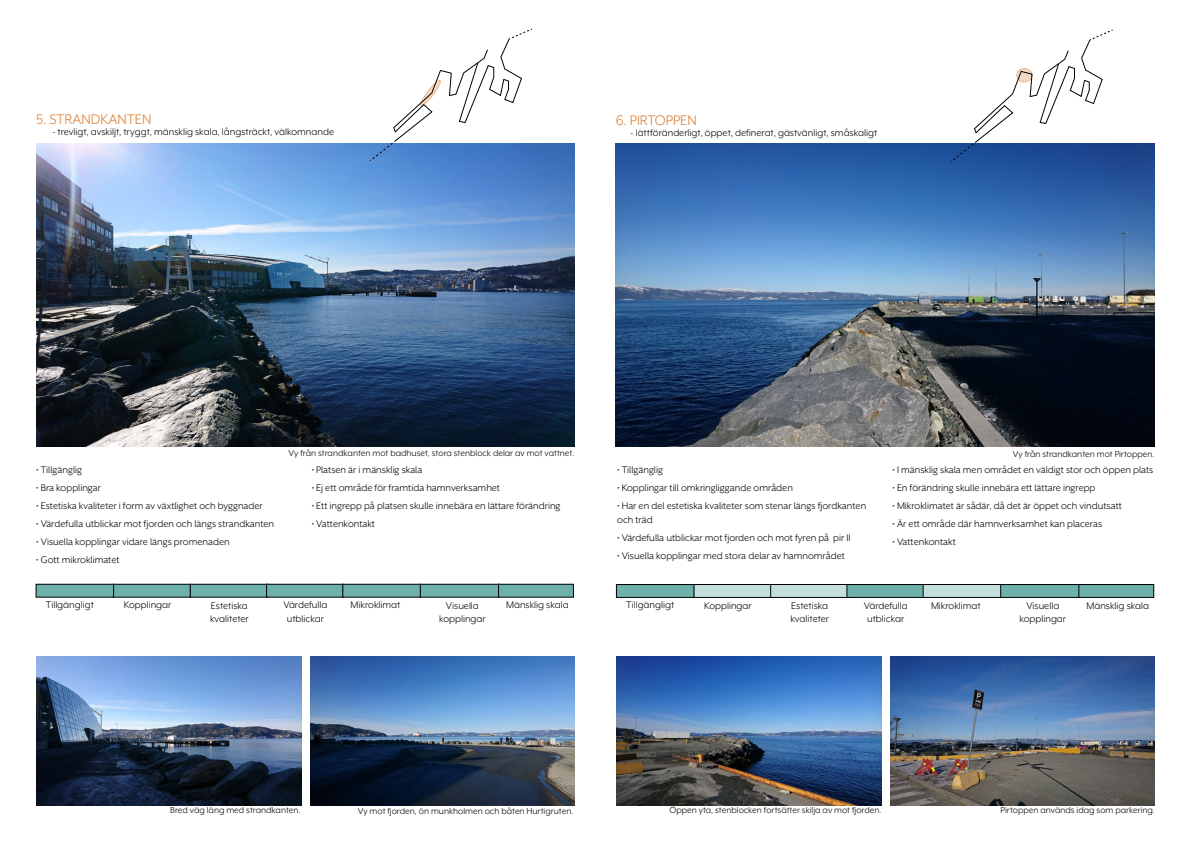
<style>
.page{position:relative;width:1191px;height:842px;background:#fff}
.page>*{position:absolute;margin:0;border:0;box-sizing:border-box;transform-origin:0 0}
.t1{font:16px "Mr Eaves XL Mod OT";color:#de8237}
.t2{font:11px/13.2px "Mr Eaves XL San OT";color:#000}
.t3{font:11px/13.2px "Mr Eaves XL Mod OT";color:#000;text-align:center}
.t4{font:10px "Mr Eaves XL Mod OT";color:#000}
</style>
<div class="page">
<div style="left:113px;top:584px;width:77px;height:13px;background:#6eb0aa"></div>
<div style="left:113px;top:584px;width:78px;height:13px;border:1px solid #000"></div>
<div style="left:420px;top:584px;width:79px;height:13px;background:#6eb0aa"></div>
<div style="left:420px;top:584px;width:79px;height:13px;border:1px solid #000"></div>
<div style="left:190px;top:584px;width:78px;height:13px;background:#6eb0aa"></div>
<div style="left:190px;top:584px;width:78px;height:13px;border:1px solid #000"></div>
<div style="left:266px;top:584px;width:77px;height:13px;background:#6eb0aa"></div>
<div style="left:266px;top:584px;width:77px;height:13px;border:1px solid #000"></div>
<div style="left:343px;top:584px;width:77px;height:13px;background:#6eb0aa"></div>
<div style="left:342px;top:584px;width:78px;height:13px;border:1px solid #000"></div>
<div style="left:498px;top:584px;width:75px;height:13px;background:#6eb0aa"></div>
<div style="left:498px;top:584px;width:75px;height:13px;border:1px solid #000"></div>
<div style="left:36px;top:584px;width:78px;height:13px;background:#6eb0aa"></div>
<div style="left:36px;top:584px;width:78px;height:13px;border:1px solid #000"></div>
<img style="left:890px;top:656px;width:265px;height:150px">
<img style="left:616px;top:143px;width:539px;height:304px">
<div style="left:693px;top:584px;width:77px;height:13px;background:#c5dfdd"></div>
<div style="left:693px;top:584px;width:78px;height:14px;border:1px solid #000"></div>
<div style="left:1000px;top:584px;width:79px;height:13px;background:#6eb0aa"></div>
<div style="left:1000px;top:584px;width:79px;height:14px;border:1px solid #000"></div>
<div style="left:770px;top:584px;width:78px;height:13px;background:#c5dfdd"></div>
<div style="left:770px;top:584px;width:78px;height:14px;border:1px solid #000"></div>
<div style="left:847px;top:584px;width:76px;height:13px;background:#6eb0aa"></div>
<div style="left:846px;top:584px;width:78px;height:14px;border:1px solid #000"></div>
<div style="left:923px;top:584px;width:77px;height:13px;background:#c5dfdd"></div>
<div style="left:923px;top:584px;width:78px;height:14px;border:1px solid #000"></div>
<div style="left:1078px;top:584px;width:75px;height:13px;background:#6eb0aa"></div>
<div style="left:1078px;top:584px;width:76px;height:14px;border:1px solid #000"></div>
<div style="left:616px;top:584px;width:78px;height:13px;background:#6eb0aa"></div>
<div style="left:616px;top:584px;width:78px;height:14px;border:1px solid #000"></div>
<svg style="left:950px;top:29px;width:163px;height:133px"></svg>
<img style="left:36px;top:143px;width:538px;height:304px">
<img style="left:310px;top:656px;width:264px;height:150px">
<img style="left:36px;top:656px;width:266px;height:150px">
<svg style="left:369px;top:28px;width:163px;height:133px"></svg>
<img style="left:616px;top:656px;width:265px;height:150px">
<h1 class="t1" style="left:36px;top:111px;width:117px">5. STRANDKANTEN</h1>
<p class="t3" style="left:52px;top:125px;width:283px">- trevligt, avskiljt, tryggt, mänsklig skala, långsträckt, välkomnande</p>
<p class="t3" style="left:630px;top:126px;width:248px">- lättföränderligt, öppet, definerat, gästvänligt, småskaligt</p>
<h1 class="t1" style="left:615px;top:112px;width:82px">6. PIRTOPPEN</h1>
<p class="t2" style="left:36px;top:463px;width:47px">• Tillgänglig</p>
<p class="t2" style="left:36px;top:481px;width:66px">• Bra kopplingar</p>
<p class="t2" style="left:36px;top:499px;width:228px">• Estetiska kvaliteter i form av växtlighet och byggnader</p>
<p class="t2" style="left:36px;top:517px;width:239px">• Värdefulla utblickar mot fjorden och längs strandkanten</p>
<p class="t2" style="left:36px;top:535px;width:195px">• Visuella kopplingar vidare längs promenaden</p>
<p class="t2" style="left:36px;top:553px;width:85px">• Gott mikroklimatet</p>
<p class="t4" style="left:288px;top:448px;width:287px">Vy från strandkanten mot badhuset, stora stenblock delar av mot vattnet.</p>
<p class="t4" style="left:1013px;top:448px;width:143px">Vy från strandkanten mot Pirtoppen.</p>
<p class="t2" style="left:312px;top:463px;width:112px">• Platsen är i mänsklig skala</p>
<p class="t2" style="left:312px;top:481px;width:190px">• Ej ett område för framtida hamnverksamhet</p>
<p class="t2" style="left:312px;top:499px;width:250px">• Ett ingrepp på platsen skulle innebära en lättare förändring</p>
<p class="t2" style="left:312px;top:517px;width:65px">• Vattenkontakt</p>
<p class="t2" style="left:617px;top:463px;width:47px">• Tillgänglig</p>
<p class="t2" style="left:617px;top:481px;width:177px">• Kopplingar till omkringliggande områden</p>
<p class="t2" style="left:617px;top:499px;width:250px">• Har en del estetiska kvaliteter som stenar längs fjordkanten och träd</p>
<p class="t2" style="left:617px;top:531px;width:235px">• Värdefulla utblickar mot fjorden och mot fyren på pir II</p>
<p class="t2" style="left:617px;top:549px;width:229px">• Visuella kopplingar med stora delar av hamnområdet</p>
<p class="t2" style="left:892px;top:463px;width:262px">• I mänsklig skala men området en väldigt stor och öppen plats</p>
<p class="t2" style="left:892px;top:481px;width:204px">• En förändring skulle innebära ett lättare ingrepp</p>
<p class="t2" style="left:892px;top:499px;width:231px">• Mikroklimatet är sådär, då det är öppet och vindutsatt</p>
<p class="t2" style="left:892px;top:517px;width:211px">• Är ett område där hamnverksamhet kan placeras</p>
<p class="t2" style="left:892px;top:535px;width:65px">• Vattenkontakt</p>
<p class="t3" style="left:46px;top:598px;width:49px">Tillgängligt</p>
<p class="t3" style="left:124px;top:598px;width:49px">Kopplingar</p>
<p class="t3" style="left:210px;top:599px;width:40px;text-align:left">Estetiska kvaliteter</p>
<p class="t3" style="left:283px;top:598px;width:45px">Värdefulla utblickar</p>
<p class="t3" style="left:351px;top:598px;width:51px">Mikroklimat</p>
<p class="t3" style="left:439px;top:599px;width:48px">Visuella kopplingar</p>
<p class="t3" style="left:506px;top:598px;width:64px">Mänsklig skala</p>
<p class="t3" style="left:626px;top:598px;width:49px">Tillgängligt</p>
<p class="t3" style="left:704px;top:599px;width:49px">Kopplingar</p>
<p class="t3" style="left:790px;top:599px;width:40px;text-align:left">Estetiska kvaliteter</p>
<p class="t3" style="left:863px;top:599px;width:45px">Värdefulla utblickar</p>
<p class="t3" style="left:931px;top:599px;width:51px">Mikroklimat</p>
<p class="t3" style="left:1019px;top:599px;width:48px">Visuella kopplingar</p>
<p class="t3" style="left:1086px;top:599px;width:64px">Mänsklig skala</p>
<p class="t4" style="left:170px;top:805px;width:132px">Bred väg läng med strandkanten.</p>
<p class="t4" style="left:358px;top:806px;width:217px">Vy mot fjorden, ön munkholmen och båten Hurtigruten.</p>
<p class="t4" style="left:669px;top:805px;width:213px">Öppen yta, stenblocken fortsätter skilja av mot fjorden.</p>
<p class="t4" style="left:1000px;top:805px;width:156px">Pirtoppen används idag som parkering.</p>
</div>
